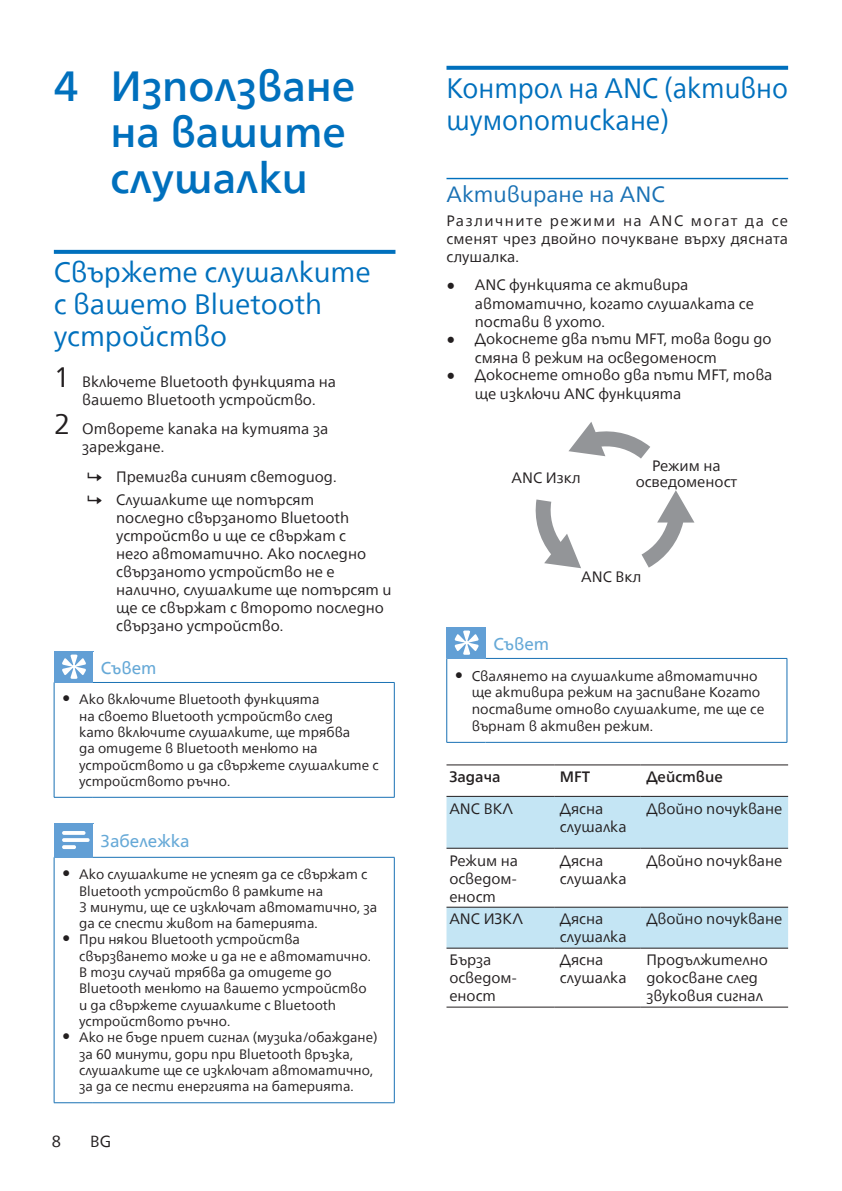
<style>
.page{position:relative;width:842px;height:1191px;background:#fff}
.page>*{position:absolute;margin:0;border:0;box-sizing:border-box;transform-origin:0 0}
.t1{font:500 42px/46px "Neue Frutiger World";color:#0070bd}
.heading2{font:28px/32px "Neue Frutiger World";color:#0070bd}
.heading2-2{font:28px/32px "Neue Frutiger World";color:#0070bd;scale:.94 1}
.head_4{font:22px "Neue Frutiger World";color:#1971b4}
.notes-caption-paragr{font:17px "Neue Frutiger World";color:#66a9d7}
.t2{font:16px "Neue Frutiger World";color:#231f20}
.Body_Text{font:15px/18px "Neue Frutiger World";color:#231f20}
.Body_Text-2{font:500 15px "Neue Frutiger World";color:#231f20}
.t3{font:14px/16.8px "Neue Frutiger World";color:#231f20}
.t4{font:13.6px/16.4px "Neue Frutiger World";color:#231f20}
.s1{font-size:28px}
.s2{font-size:17px}
.s3{font-weight:300;font-size:18px}
</style>
<div class="page">
<svg style="left:54px;top:250px;width:341px;height:4px"></svg>
<hr style="left:394px;top:682px;width:1px;height:115px;background:#1971b4">
<hr style="left:54px;top:682px;width:1px;height:115px;background:#1971b4">
<hr style="left:54px;top:797px;width:39px;height:1px;background:#1971b4">
<hr style="left:93px;top:797px;width:302px;height:1px;background:#1971b4">
<hr style="left:93px;top:682px;width:302px;height:1px;background:#1971b4">
<hr style="left:54px;top:682px;width:39px;height:1px;background:#1971b4">
<div style="left:54px;top:651px;width:39px;height:31px;background:#629fd5"></div>
<hr style="left:93px;top:651px;width:1px;height:31px;background:#629fd5">
<svg style="left:62px;top:654px;width:24px;height:25px"></svg>
<hr style="left:394px;top:857px;width:1px;height:245px;background:#1971b4">
<hr style="left:54px;top:857px;width:1px;height:245px;background:#1971b4">
<hr style="left:54px;top:1102px;width:39px;height:1px;background:#1971b4">
<hr style="left:93px;top:1102px;width:302px;height:1px;background:#1971b4">
<hr style="left:93px;top:857px;width:302px;height:1px;background:#1971b4">
<hr style="left:54px;top:857px;width:39px;height:1px;background:#1971b4">
<div style="left:54px;top:823px;width:39px;height:34px;background:#629fd5"></div>
<hr style="left:54px;top:822px;width:39px;height:1px;background:#629fd5">
<hr style="left:93px;top:823px;width:1px;height:33px;background:#629fd5">
<svg style="left:62px;top:831px;width:28px;height:18px"></svg>
<svg style="left:446px;top:66px;width:342px;height:4px"></svg>
<hr style="left:446px;top:178px;width:342px;height:1px;background:#0070bd">
<svg style="left:641px;top:490px;width:53px;height:77px"></svg>
<svg style="left:568px;top:422px;width:82px;height:36px"></svg>
<svg style="left:536px;top:499px;width:45px;height:69px"></svg>
<hr style="left:787px;top:658px;width:1px;height:84px;background:#1971b4">
<hr style="left:446px;top:658px;width:1px;height:84px;background:#1971b4">
<hr style="left:446px;top:742px;width:39px;height:1px;background:#1971b4">
<hr style="left:485px;top:742px;width:302px;height:1px;background:#1971b4">
<hr style="left:485px;top:658px;width:302px;height:1px;background:#1971b4">
<hr style="left:446px;top:658px;width:39px;height:1px;background:#1971b4">
<div style="left:447px;top:627px;width:38px;height:31px;background:#629fd5"></div>
<hr style="left:446px;top:627px;width:1px;height:31px;background:#629fd5">
<hr style="left:485px;top:627px;width:1px;height:31px;background:#629fd5">
<svg style="left:455px;top:630px;width:23px;height:25px"></svg>
<svg style="left:446px;top:797px;width:342px;height:150px;fill:#c4e5f4"></svg>
<hr style="left:446px;top:764px;width:108px;height:1px;background:#231f20">
<hr style="left:554px;top:764px;width:87px;height:1px;background:#231f20">
<hr style="left:641px;top:764px;width:147px;height:1px;background:#231f20">
<hr style="left:446px;top:796px;width:108px;height:1px;background:#231f20">
<hr style="left:554px;top:796px;width:87px;height:1px;background:#231f20">
<hr style="left:641px;top:796px;width:147px;height:1px;background:#231f20">
<hr style="left:446px;top:847px;width:108px;height:1px;background:#231f20">
<hr style="left:554px;top:847px;width:87px;height:1px;background:#231f20">
<hr style="left:641px;top:847px;width:147px;height:1px;background:#231f20">
<hr style="left:446px;top:906px;width:108px;height:1px;background:#231f20">
<hr style="left:554px;top:906px;width:87px;height:1px;background:#231f20">
<hr style="left:641px;top:906px;width:147px;height:1px;background:#231f20">
<hr style="left:446px;top:947px;width:108px;height:1px;background:#231f20">
<hr style="left:554px;top:947px;width:87px;height:1px;background:#231f20">
<hr style="left:641px;top:947px;width:147px;height:1px;background:#231f20">
<hr style="left:446px;top:1006px;width:108px;height:1px;background:#231f20">
<hr style="left:554px;top:1006px;width:87px;height:1px;background:#231f20">
<hr style="left:641px;top:1006px;width:147px;height:1px;background:#231f20">
<p class="t1" style="left:111px;top:64px;width:246px;text-indent:-57px">4 Използване на вашите слушалки</p>
<p class="heading2" style="left:54px;top:257px;width:318px">Свържете слушалките с вашето Bluetooth устройство</p>
<p class="Body_Text" style="left:54px;top:373px;width:284px;text-align:center"><span class="s1">1</span> Включете Bluetooth функцията на вашето Bluetooth устройство.</p>
<p class="Body_Text" style="left:82px;top:420px;width:248px;text-indent:-28px"><span class="s1">2</span> Отворете капака на кутията за зареждане.</p>
<p class="Body_Text" style="left:116px;top:467px;width:222px">Премигва синият светодиод.</p>
<p class="Body_Text" style="left:116px;top:491px;width:277px">Слушалките ще потърсят<br>последно свързаното Bluetooth устройство и ще се свържат с<br>него автоматично. Ако последно свързаното устройство не е налично, слушалките ще потърсят и ще се свържат с второто последно свързано устройство.</p>
<p class="notes-caption-paragr" style="left:101px;top:654px;width:57px">Съвет</p>
<p class="t4" style="left:79px;top:691px;width:301px;text-indent:-17px"><span class="s2">•</span> Ако включите Bluetooth функцията<br>на своето Bluetooth устройство след<br>като включите слушалките, ще трябва<br>да отидете в Bluetooth менюто на устройството и да свържете слушалките с устройството ръчно.</p>
<p class="notes-caption-paragr" style="left:101px;top:827px;width:90px">Забележка</p>
<p class="t4" style="left:79px;top:866px;width:300px;text-indent:-17px"><span class="s2">•</span> Ако слушалките не успеят да се свържат с Bluetooth устройство в рамките на<br>3 минути, ще се изключат автоматично, за да се спести живот на батерията.</p>
<p class="t4" style="left:79px;top:931px;width:293px;text-indent:-17px"><span class="s2">•</span> При някои Bluetooth устройства свързването може и да не е автоматично.<br>В този случай трябва да отидете до Bluetooth менюто на вашето устройство и да свържете слушалките с Bluetooth устройството ръчно.</p>
<p class="t4" style="left:79px;top:1029px;width:300px;text-indent:-17px"><span class="s2">•</span> Ако не бъде приет сигнал (музика/обаждане) за 60 минути, дори при Bluetooth връзка, слушалките ще се изключат автоматично, за да се пести енергията на батерията.</p>
<p class="t2" style="left:52px;top:1128px;width:11px">8</p>
<p class="t2" style="left:90px;top:1128px;width:23px">BG</p>
<p class="heading2-2" style="left:446px;top:73px;width:365px">Контрол на ANC (активно шумопотискане)</p>
<p class="head_4" style="left:446px;top:177px;width:220px">Активиране на ANC</p>
<p class="Body_Text" style="left:446px;top:212px;width:343px;text-align:justify">Различните режими на ANC могат да се сменят чрез двойно почукване върху дясната слушалка.</p>
<p class="Body_Text" style="left:475px;top:275px;width:281px;line-height:19.6px;text-indent:-28px"><span class="s3">•</span> ANC функцията се активира автоматично, когато слушалката се</p>
<p class="Body_Text" style="left:475px;top:313px;width:132px">постави в ухото.</p>
<p class="Body_Text" style="left:475px;top:329px;width:298px;line-height:19.6px;text-indent:-28px"><span class="s3">•</span> Докоснете два пъти MFT, това води до смяна в режим на осведоменост</p>
<p class="Body_Text" style="left:475px;top:365px;width:299px;line-height:19.6px;text-indent:-28px"><span class="s3">•</span> Докоснете отново два пъти MFT, това ще изключи ANC функцията</p>
<p class="Body_Text" style="left:512px;top:468px;width:71px">ANC Изкл</p>
<p class="Body_Text" style="left:636px;top:458px;width:103px;line-height:16px;text-align:center">Режим на осведоменост</p>
<p class="Body_Text" style="left:581px;top:568px;width:62px">ANC Вкл</p>
<p class="notes-caption-paragr" style="left:493px;top:630px;width:57px">Съвет</p>
<p class="t3" style="left:472px;top:667px;width:294px;text-indent:-17px"><span class="s2">•</span> Свалянето на слушалките автоматично ще активира режим на заспиване Когато поставите отново слушалките, те ще се върнат в активен режим.</p>
<p class="Body_Text-2" style="left:449px;top:764px;width:53px">Задача</p>
<p class="Body_Text-2" style="left:560px;top:764px;width:32px">MFT</p>
<p class="Body_Text-2" style="left:646px;top:764px;width:78px">Действие</p>
<p class="Body_Text" style="left:449px;top:799px;width:65px">ANC ВКЛ</p>
<p class="Body_Text" style="left:560px;top:799px;width:68px">Дясна слушалка</p>
<p class="Body_Text" style="left:646px;top:799px;width:138px">Двойно почукване</p>
<p class="Body_Text" style="left:449px;top:851px;width:70px;text-align:justify">Режим на осведом&shy;еност</p>
<p class="Body_Text" style="left:560px;top:851px;width:68px">Дясна слушалка</p>
<p class="Body_Text" style="left:646px;top:851px;width:138px">Двойно почукване</p>
<p class="Body_Text" style="left:449px;top:910px;width:75px">ANC ИЗКЛ</p>
<p class="Body_Text" style="left:560px;top:910px;width:68px">Дясна слушалка</p>
<p class="Body_Text" style="left:646px;top:910px;width:138px">Двойно почукване</p>
<p class="Body_Text" style="left:449px;top:951px;width:69px">Бърза осведом&shy;еност</p>
<p class="Body_Text" style="left:560px;top:951px;width:68px">Дясна слушалка</p>
<p class="Body_Text" style="left:646px;top:951px;width:123px">Продължително докосване след звуковия сигнал</p>
</div>
